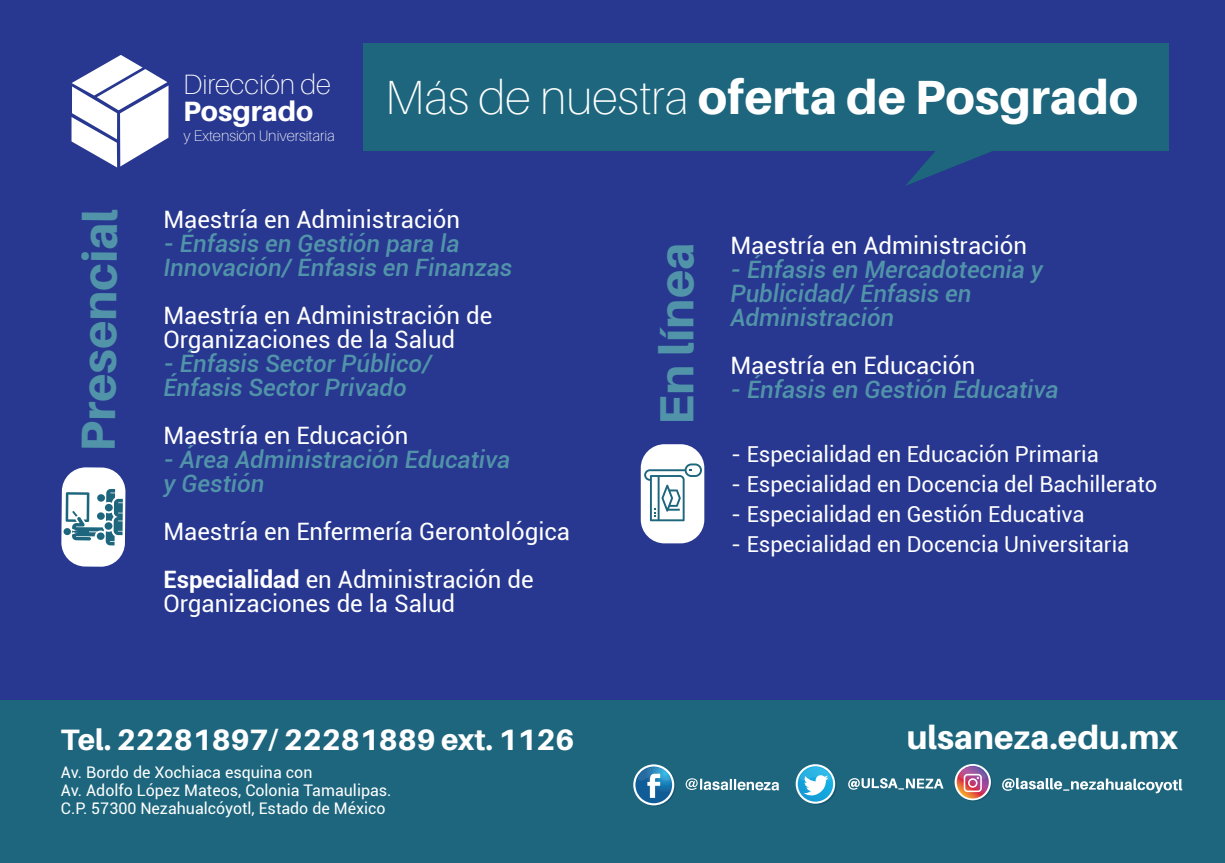
<style>
.page{position:relative;width:1225px;height:863px;background:#283890}
.page>*{position:absolute;margin:0;border:0;box-sizing:border-box;transform-origin:0 0}
.t1{font:800 48px "Aileron";color:#fff}
.t2{font:800 48px "Aileron";color:#5194a9}
.t3{font:800 33.2px "Aileron";color:#fff}
.t4{font:800 29.6px "Aileron";color:#fff}
.t5{font:100 28px "Aileron";color:#fff}
.t6{font:800 28px "Aileron";color:#fff}
.t7{font:24px/24px "Roboto";color:#fff}
.t8{font:italic 500 24px/24px "Roboto";color:#5194a9}
.t9{font:22px "Roboto";color:#fff}
.t10{font:16px/18px "Roboto";color:#fff}
.t11{font:100 15.2px "Aileron";color:#fff}
.s1{font-weight:100}
.s2{font-weight:700}
</style>
<div class="page">
<div style="left:0;top:700px;width:1225px;height:163px;background:#1d667d"></div>
<svg style="left:634px;top:765px;width:41px;height:41px"></svg>
<svg style="left:633px;top:764px;width:41px;height:41px"></svg>
<svg style="left:635px;top:766px;width:37px;height:37px"></svg>
<svg style="left:797px;top:765px;width:39px;height:40px"></svg>
<svg style="left:795px;top:764px;width:40px;height:40px"></svg>
<svg style="left:797px;top:766px;width:36px;height:35px"></svg>
<svg style="left:955px;top:765px;width:37px;height:36px"></svg>
<svg style="left:954px;top:764px;width:37px;height:36px"></svg>
<svg style="left:956px;top:766px;width:32px;height:32px"></svg>
<svg style="left:685px;top:778px;width:94px;height:12px"></svg>
<svg style="left:1002px;top:778px;width:180px;height:15px"></svg>
<svg style="left:848px;top:778px;width:95px;height:12px"></svg>
<div style="left:641px;top:444px;width:63px;height:99px;background:#fff;border-radius:24px"></div>
<svg style="left:644px;top:463px;width:58px;height:58px"></svg>
<svg style="left:61px;top:467px;width:65px;height:100px;background:#b9cad8"></svg>
<div style="left:105px;top:522px;width:7px;height:8px;background:#1d667d;border-radius:50%"></div>
<div style="left:105px;top:504px;width:8px;height:7px;background:#1d667d;border-radius:50%"></div>
<div style="left:363px;top:44px;width:805px;height:107px;background:#1d667d"></div>
<svg style="left:905px;top:151px;width:87px;height:35px"></svg>
<svg style="left:71px;top:55px;width:97px;height:112px"></svg>
<h1 class="t2" style="left:70px;top:451px;width:244px;rotate:-89deg">Presencial</h1>
<p class="t5" style="left:183px;top:69px;width:149px">Dirección de</p>
<p class="t6" style="left:183px;top:95px;width:132px">Posgrado</p>
<p class="t11" style="left:184px;top:128px;width:153px">y Extensión Universitaria</p>
<h1 class="t1" style="left:385px;top:70px;width:755px"><span class="s1">Más de nuestra</span> oferta de Posgrado</h1>
<p class="t7" style="left:163px;top:207px;width:298px">Maestría en Administración</p>
<p class="t8" style="left:163px;top:231px;width:350px">- Énfasis en Gestión para la<br>Innovación/ Énfasis en Finanzas</p>
<p class="t7" style="left:163px;top:303px;width:330px">Maestría en Administración de<br>Organizaciones de la Salud</p>
<p class="t8" style="left:163px;top:351px;width:270px">- Énfasis Sector Público/<br>Énfasis Sector Privado</p>
<p class="t7" style="left:163px;top:423px;width:246px">Maestría en Educación</p>
<p class="t8" style="left:163px;top:447px;width:348px">- Área Administración Educativa y Gestión</p>
<p class="t7" style="left:163px;top:507px;width:408px;line-height:48px">Maestría en Enfermería Gerontológica<br><span class="s2">Especialidad</span> en Administración de</p>
<p class="t7" style="left:163px;top:591px;width:293px">Organizaciones de la Salud</p>
<h1 class="t2" style="left:649px;top:425px;width:184px;rotate:-90deg">En línea</h1>
<p class="t7" style="left:730px;top:232px;width:298px">Maestría en Administración</p>
<p class="t8" style="left:730px;top:256px;width:314px">- Énfasis en Mercadotecnia y<br>Publicidad/ Énfasis en<br>Administración</p>
<p class="t7" style="left:730px;top:352px;width:246px">Maestría en Educación</p>
<p class="t8" style="left:730px;top:376px;width:330px">- Énfasis en Gestión Educativa</p>
<p class="t9" style="left:731px;top:439px;width:369px">- Especialidad en Educación Primaria</p>
<p class="t9" style="left:731px;top:469px;width:427px">- Especialidad en Docencia del Bachillerato</p>
<p class="t9" style="left:731px;top:499px;width:355px">- Especialidad en Gestión Educativa</p>
<p class="t9" style="left:731px;top:529px;width:399px">- Especialidad en Docencia Universitaria</p>
<p class="t4" style="left:61px;top:722px;width:515px">Tel. 22281897/ 22281889 ext. 1126</p>
<h2 class="t3" style="left:907px;top:719px;width:273px">ulsaneza.edu.mx</h2>
<p class="t10" style="left:61px;top:762px;width:332px">Av. Bordo de Xochiaca esquina con<br>Av. Adolfo López Mateos, Colonia Tamaulipas.<br>C.P. 57300 Nezahualcóyotl, Estado de México</p>
</div>
